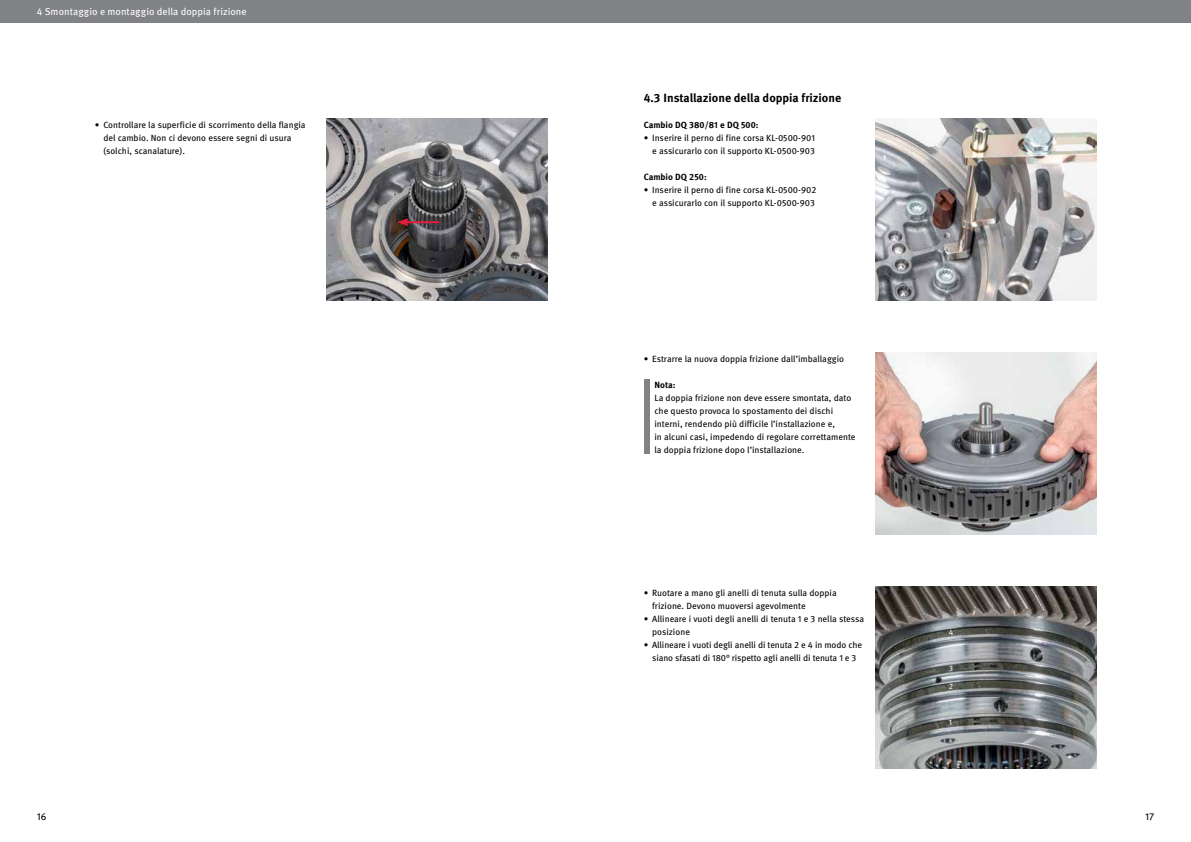
<style>
.page{position:relative;width:1191px;height:842px;background:#fff}
.page>*{position:absolute;margin:0;border:0;box-sizing:border-box;transform-origin:0 0}
.t1{font:700 12px "Meta OT";color:#000}
.t2{font:10px "Meta OT";color:#fff}
.t3{font:10px "Meta OT";color:#000}
.t4{font:9px/13px "Meta OT";color:#000}
.t5{font:700 9px "Meta OT";color:#000}
.t6{font:8px "Meta OT";color:#fff}
</style>
<div class="page">
<div style="left:0;top:0;width:595px;height:23px;background:#808285"></div>
<div style="left:595px;top:0;width:596px;height:23px;background:#808285"></div>
<img style="left:875px;top:586px;width:221px;height:182px">
<img style="left:875px;top:352px;width:221px;height:182px">
<img style="left:327px;top:118px;width:220px;height:182px">
<img style="left:875px;top:118px;width:221px;height:182px">
<div style="left:643px;top:379px;width:6px;height:74px;background:#808285"></div>
<hr style="left:404px;top:221px;width:35px;height:2px;background:#e31d3c">
<svg style="left:397px;top:218px;width:11px;height:8px"></svg>
<p class="t2" style="left:37px;top:5px;width:211px">4 Smontaggio e montaggio della doppia frizione</p>
<h1 class="t1" style="left:643px;top:90px;width:199px">4.3 Installazione della doppia frizione</h1>
<p class="t4" style="left:103px;top:118px;width:204px;text-indent:-9px">• Controllare la superficie di scorrimento della flangia del cambio. Non ci devono essere segni di usura (solchi, scanalature).</p>
<p class="t5" style="left:643px;top:119px;width:116px">Cambio DQ 380/81 e DQ 500:</p>
<p class="t4" style="left:643px;top:131px;width:173px;text-align:right">• Inserire il perno di fine corsa KL-0500-901 e assicurarlo con il supporto KL-0500-903</p>
<p class="t5" style="left:643px;top:171px;width:65px">Cambio DQ 250:</p>
<p class="t4" style="left:643px;top:183px;width:174px;text-align:right">• Inserire il perno di fine corsa KL-0500-902 e assicurarlo con il supporto KL-0500-903</p>
<p class="t4" style="left:643px;top:352px;width:202px">• Estrarre la nuova doppia frizione dall’imballaggio</p>
<p class="t5" style="left:654px;top:379px;width:23px">Nota:</p>
<p class="t4" style="left:654px;top:391px;width:203px">La doppia frizione non deve essere smontata, dato che questo provoca lo spostamento dei dischi interni, rendendo più difficile l’installazione e,<br>in alcuni casi, impedendo di regolare correttamente la doppia frizione dopo l’installazione.</p>
<p class="t4" style="left:652px;top:586px;width:186px;text-indent:-9px">• Ruotare a mano gli anelli di tenuta sulla doppia frizione. Devono muoversi agevolmente</p>
<p class="t4" style="left:652px;top:612px;width:213px;text-indent:-9px">• Allineare i vuoti degli anelli di tenuta 1 e 3 nella stessa posizione</p>
<p class="t4" style="left:643px;top:638px;width:220px;text-align:center">• Allineare i vuoti degli anelli di tenuta 2 e 4 in modo che siano sfasati di 180° rispetto agli anelli di tenuta 1 e 3</p>
<p class="t6" style="left:948px;top:627px;width:6px">4</p>
<p class="t6" style="left:948px;top:663px;width:6px">3</p>
<p class="t6" style="left:948px;top:682px;width:6px">2</p>
<p class="t6" style="left:948px;top:717px;width:5px">1</p>
<p class="t3" style="left:37px;top:810px;width:11px">16</p>
<p class="t3" style="left:1145px;top:810px;width:11px">17</p>
</div>
